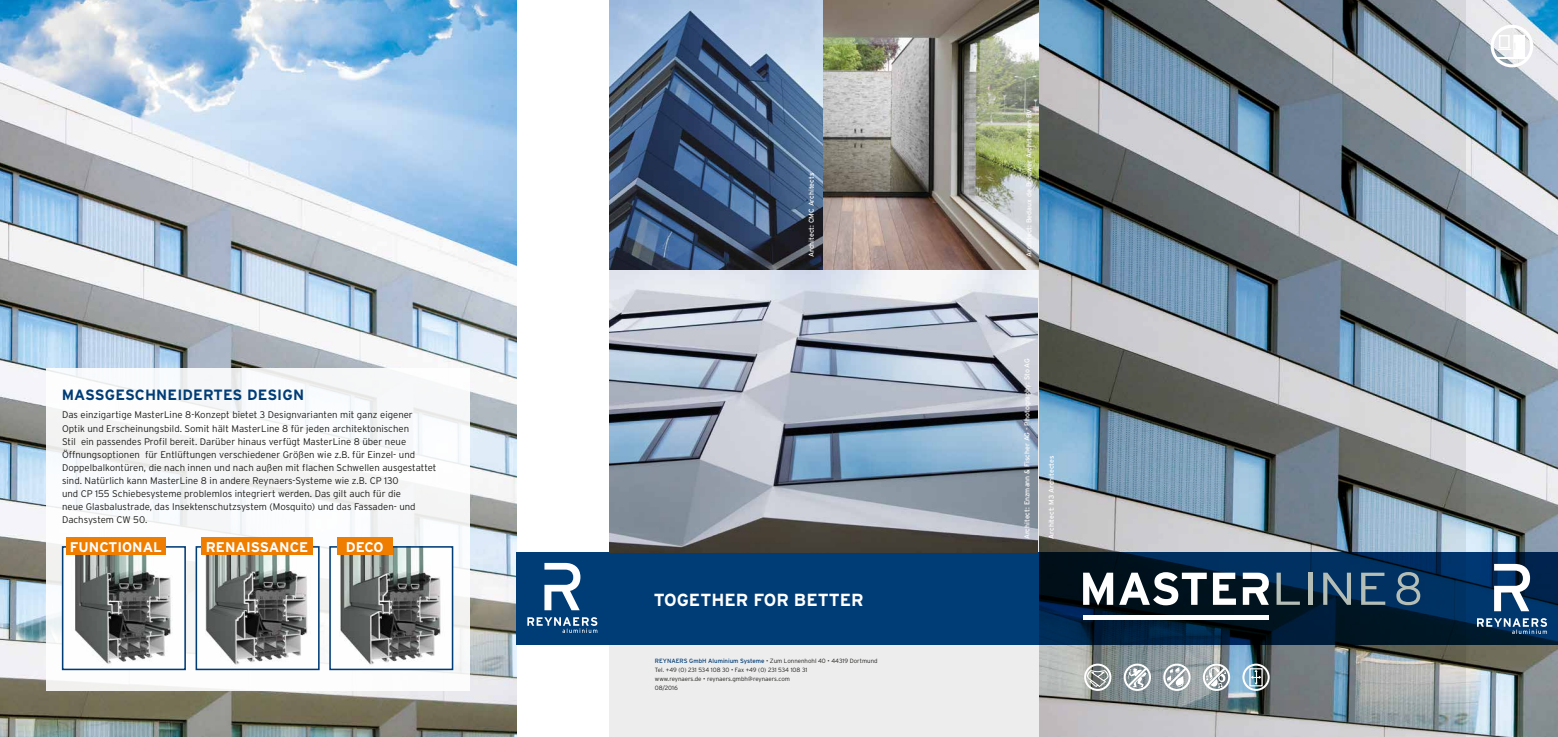
<style>
.page{position:relative;width:1558px;height:737px;background:#fff}
.page>*{position:absolute;margin:0;border:0;box-sizing:border-box;transform-origin:0 0}
.t1{font:700 17.5px "Interstate Rey";color:#fff}
.t2{font:700 14.88px "Interstate Rey";letter-spacing:.01em;color:#003c76}
.t3{font:700 14px "Interstate Rey";color:#fff}
.t4{font:300 9.62px/13.1px "Interstate Rey";color:#1d1d1b}
.t5{font:7px "Interstate Rey";color:#fff}
.t6{font:300 6.12px/8.8px "Interstate Rey";color:#1d1d1b}
.s1{font-weight:400;color:#003c76}
</style>
<div class="page">
<img style="left:1466px;top:0;width:92px;height:737px">
<img style="left:0;top:0;width:516px;height:737px">
<img style="left:1038px;top:0;width:428px;height:737px">
<div style="left:609px;top:0;width:429px;height:737px;background:#ededed"></div>
<svg style="left:1038px;top:553px;width:428px;height:92px;background:#01203c"></svg>
<div style="left:608px;top:553px;width:430px;height:92px;background:#003c76"></div>
<svg style="left:1466px;top:553px;width:92px;height:92px;background:#002b57"></svg>
<div style="left:516px;top:553px;width:92px;height:92px;background:#003c76"></div>
<svg style="left:1494px;top:564px;width:36px;height:47px"></svg>
<svg style="left:1477px;top:618px;width:70px;height:16px"></svg>
<svg style="left:544px;top:563px;width:36px;height:47px"></svg>
<svg style="left:527px;top:617px;width:70px;height:16px"></svg>
<hr style="left:1083px;top:615px;width:186px;height:4px;background:#fff">
<svg style="left:1361px;top:572px;width:24px;height:33px"></svg>
<svg style="left:1323px;top:572px;width:28px;height:33px"></svg>
<div style="left:1308px;top:572px;width:5px;height:33px;background:#b4bdb6"></div>
<svg style="left:1276px;top:572px;width:24px;height:33px"></svg>
<svg style="left:1396px;top:572px;width:24px;height:33px"></svg>
<svg style="left:1213px;top:572px;width:23px;height:33px"></svg>
<svg style="left:1119px;top:572px;width:87px;height:33px"></svg>
<svg style="left:1083px;top:572px;width:30px;height:33px"></svg>
<svg style="left:1243px;top:572px;width:26px;height:33px"></svg>
<svg style="left:1242px;top:663px;width:27px;height:28px"></svg>
<div style="left:1249px;top:668px;width:13px;height:18px;border:1px solid #fff"></div>
<svg style="left:1203px;top:663px;width:27px;height:28px"></svg>
<svg style="left:1163px;top:663px;width:27px;height:28px"></svg>
<svg style="left:1123px;top:663px;width:28px;height:28px"></svg>
<svg style="left:1084px;top:663px;width:27px;height:28px"></svg>
<svg style="left:1490px;top:25px;width:43px;height:42px"></svg>
<hr style="left:1496px;top:57px;width:32px;height:1px;background:#fff">
<img style="left:609px;top:0;width:429px;height:552px">
<svg style="left:46px;top:368px;width:424px;height:323px"></svg>
<img style="left:65px;top:549px;width:118px;height:118px">
<div style="left:62px;top:546px;width:124px;height:124px;border:2px solid #003c76"></div>
<img style="left:199px;top:549px;width:118px;height:118px">
<div style="left:196px;top:546px;width:124px;height:124px;border:2px solid #003c76"></div>
<img style="left:332px;top:549px;width:118px;height:118px">
<div style="left:329px;top:546px;width:124px;height:124px;border:2px solid #003c76"></div>
<div style="left:66px;top:537px;width:99px;height:17px;background:#ef7d00"></div>
<div style="left:201px;top:537px;width:112px;height:17px;background:#ef7d00"></div>
<div style="left:337px;top:537px;width:55px;height:17px;background:#ef7d00"></div>
<h2 class="t2" style="left:62px;top:386px;width:244px">MASSGESCHNEIDERTES DESIGN</h2>
<p class="t4" style="left:62px;top:408px;width:376px">Das einzigartige MasterLine 8-Konzept bietet 3 Designvarianten mit ganz eigener Optik und Erscheinungsbild. Somit hält MasterLine 8 für jeden architektonischen<br>Stil ein passendes Profil bereit. Darüber hinaus verfügt MasterLine 8 über neue Öffnungsoptionen für Entlüftungen verschiedener Größen wie z.B. für Einzel- und Doppelbalkontüren, die nach innen und nach außen mit flachen Schwellen ausgestattet sind. Natürlich kann MasterLine 8 in andere Reynaers-Systeme wie z.B. CP 130<br>und CP 155 Schiebesysteme problemlos integriert werden. Das gilt auch für die<br>neue Glasbalustrade, das Insektenschutzsystem (Mosquito) und das Fassaden- und Dachsystem CW 50.</p>
<h3 class="t3" style="left:70px;top:538px;width:94px">FUNCTIONAL</h3>
<h3 class="t3" style="left:206px;top:538px;width:104px">RENAISSANCE</h3>
<h3 class="t3" style="left:346px;top:538px;width:39px">DECO</h3>
<p class="t5" style="left:807px;top:257px;width:86px;rotate:-90deg">Architect: CMC Architects</p>
<h1 class="t1" style="left:654px;top:589px;width:211px">TOGETHER FOR BETTER</h1>
<p class="t6" style="left:655px;top:657px;width:224px"><span class="s1">REYNAERS GmbH Aluminium Systeme</span> • Zum Lonnenhohl 40 • 44319 Dortmund Tel. +49 (0) 231 534 108 30 • Fax +49 (0) 231 534 108 31<br>www.reynaers.de • reynaers.gmbh@reynaers.com<br>08/2016</p>
<p class="t5" style="left:1024px;top:257px;width:150px;rotate:-90deg">Architect: Bedaux de Brouwer Architecten BV</p>
<p class="t5" style="left:1023px;top:539px;width:183px;rotate:-90deg">Architect: Enzmann &amp; Fischer AG - Photography: Sto AG</p>
<p class="t5" style="left:1047px;top:539px;width:85px;rotate:-90deg">Architect: M3 Architectes</p>
</div>
